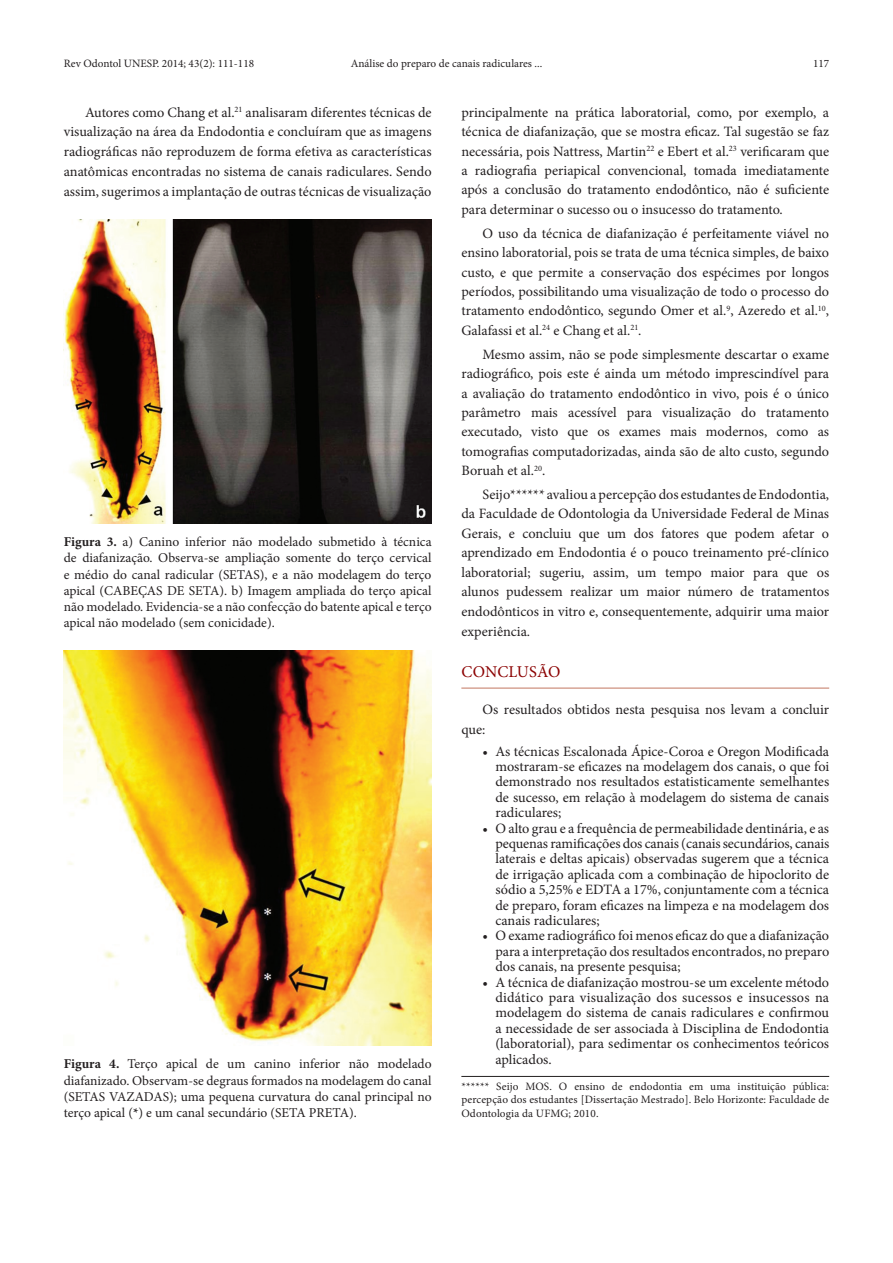
<style>
.page{position:relative;width:893px;height:1263px;background:#fff}
.page>*{position:absolute;margin:0;border:0;box-sizing:border-box;transform-origin:0 0}
.t1{font:16.5px "Minion Pro";letter-spacing:.005em;color:#8b0202}
.Corpo{font:14.25px/19.5px "Minion Pro";color:#231f20;text-align:justify}
.Bullet{font:14.25px/15.5px "Minion Pro";color:#231f20;text-align:justify}
._1__Legenda_figura{font:13.5px/16.2px "Minion Pro";color:#231f20;text-align:justify}
.Rodapé_-_tabela{font:11.25px/13.5px "Minion Pro";color:#231f20;text-align:justify}
.s1{font-weight:700}
</style>
<div class="page">
<hr style="left:461px;top:688px;width:368px;height:1px;background:#c27660">
<hr style="left:461px;top:1076px;width:368px;height:1px;background:#231f20">
<img style="left:64px;top:651px;width:367px;height:395px">
<img style="left:64px;top:220px;width:368px;height:303px">
<p class="Rodapé_-_tabela" style="left:64px;top:57px;width:192px">Rev Odontol UNESP. 2014; 43(2): 111-118</p>
<p class="Rodapé_-_tabela" style="left:351px;top:57px;width:193px">Análise do preparo de canais radiculares ...</p>
<p class="Rodapé_-_tabela" style="left:813px;top:57px;width:18px">117</p>
<p class="Corpo" style="left:461px;top:102px;width:369px">principalmente na prática laboratorial, como, por exemplo, a técnica de diafanização, que se mostra eficaz. Tal sugestão se faz necessária, pois Nattress, Martin<sup>22</sup> e Ebert et al.<sup>23</sup> verificaram que a radiografia periapical convencional, tomada imediatamente após a conclusão do tratamento endodôntico, não é suficiente para determinar o sucesso ou o insucesso do tratamento.</p>
<p class="Corpo" style="left:461px;top:223px;width:369px;text-indent:21px">O uso da técnica de diafanização é perfeitamente viável no ensino laboratorial, pois se trata de uma técnica simples, de baixo custo, e que permite a conservação dos espécimes por longos períodos, possibilitando uma visualização de todo o processo do tratamento endodôntico, segundo Omer et al.<sup>9</sup>, Azeredo et al.<sup>10</sup>, Galafassi et al.<sup>24</sup> e Chang et al.<sup>21</sup>.</p>
<p class="Corpo" style="left:461px;top:344px;width:369px;text-indent:21px">Mesmo assim, não se pode simplesmente descartar o exame radiográfico, pois este é ainda um método imprescindível para a avaliação do tratamento endodôntico in vivo, pois é o único parâmetro mais acessível para visualização do tratamento executado, visto que os exames mais modernos, como as tomografias computadorizadas, ainda são de alto custo, segundo Boruah et al.<sup>20</sup>.</p>
<p class="Corpo" style="left:461px;top:485px;width:369px;text-indent:21px">Seijo****** avaliou a percepção dos estudantes de Endodontia, da Faculdade de Odontologia da Universidade Federal de Minas Gerais, e concluiu que um dos fatores que podem afetar o aprendizado em Endodontia é o pouco treinamento pré‑clínico laboratorial; sugeriu, assim, um tempo maior para que os alunos pudessem realizar um maior número de tratamentos endodônticos in vitro e, consequentemente, adquirir uma maior experiência.</p>
<p class="t1" style="left:461px;top:661px;width:101px">CONCLUSÃO</p>
<p class="Corpo" style="left:461px;top:699px;width:369px;line-height:20px;text-indent:21px">Os resultados obtidos nesta pesquisa nos levam a concluir que:</p>
<p class="Bullet" style="left:495px;top:743px;width:335px;text-indent:-13px">• As técnicas Escalonada Ápice-Coroa e Oregon Modificada mostraram-se eficazes na modelagem dos canais, o que foi demonstrado nos resultados estatisticamente semelhantes de sucesso, em relação à modelagem do sistema de canais radiculares;</p>
<p class="Bullet" style="left:495px;top:820px;width:336px;text-indent:-13px">• O alto grau e a frequência de permeabilidade dentinária, e as pequenas ramificações dos canais (canais secundários, canais laterais e deltas apicais) observadas sugerem que a técnica de irrigação aplicada com a combinação de hipoclorito de sódio a 5,25% e EDTA a 17%, conjuntamente com a técnica de preparo, foram eficazes na limpeza e na modelagem dos canais radiculares;</p>
<p class="Bullet" style="left:495px;top:928px;width:335px;text-indent:-13px">• O exame radiográfico foi menos eficaz do que a diafanização para a interpretação dos resultados encontrados, no preparo dos canais, na presente pesquisa;</p>
<p class="Bullet" style="left:495px;top:974px;width:335px;text-indent:-13px">• A técnica de diafanização mostrou-se um excelente método didático para visualização dos sucessos e insucessos na modelagem do sistema de canais radiculares e confirmou a necessidade de ser associada à Disciplina de Endodontia (laboratorial), para sedimentar os conhecimentos teóricos aplicados.</p>
<p class="Rodapé_-_tabela" style="left:461px;top:1080px;width:369px">****** Seijo MOS. O ensino de endodontia em uma instituição pública: percepção dos estudantes [Dissertação Mestrado]. Belo Horizonte: Faculdade de Odontologia da UFMG; 2010.</p>
<p class="Corpo" style="left:64px;top:102px;width:369px;text-indent:21px">Autores como Chang et al.<sup>21</sup> analisaram diferentes técnicas de visualização na área da Endodontia e concluíram que as imagens radiográficas não reproduzem de forma efetiva as características anatômicas encontradas no sistema de canais radiculares. Sendo assim, sugerimos a implantação de outras técnicas de visualização</p>
<p class="_1__Legenda_figura" style="left:64px;top:534px;width:369px"><span class="s1">Figura 3.</span> a) Canino inferior não modelado submetido à técnica de diafanização. Observa-se ampliação somente do terço cervical e médio do canal radicular (SETAS), e a não modelagem do terço apical (CABEÇAS DE SETA). b) Imagem ampliada do terço apical não modelado. Evidencia-se a não confecção do batente apical e terço apical não modelado (sem conicidade).</p>
<p class="_1__Legenda_figura" style="left:64px;top:1056px;width:369px"><span class="s1">Figura 4.</span> Terço apical de um canino inferior não modelado diafanizado. Observam-se degraus formados na modelagem do canal (SETAS VAZADAS); uma pequena curvatura do canal principal no terço apical (<span class="s1">*</span>) e um canal secundário (SETA PRETA).</p>
</div>
